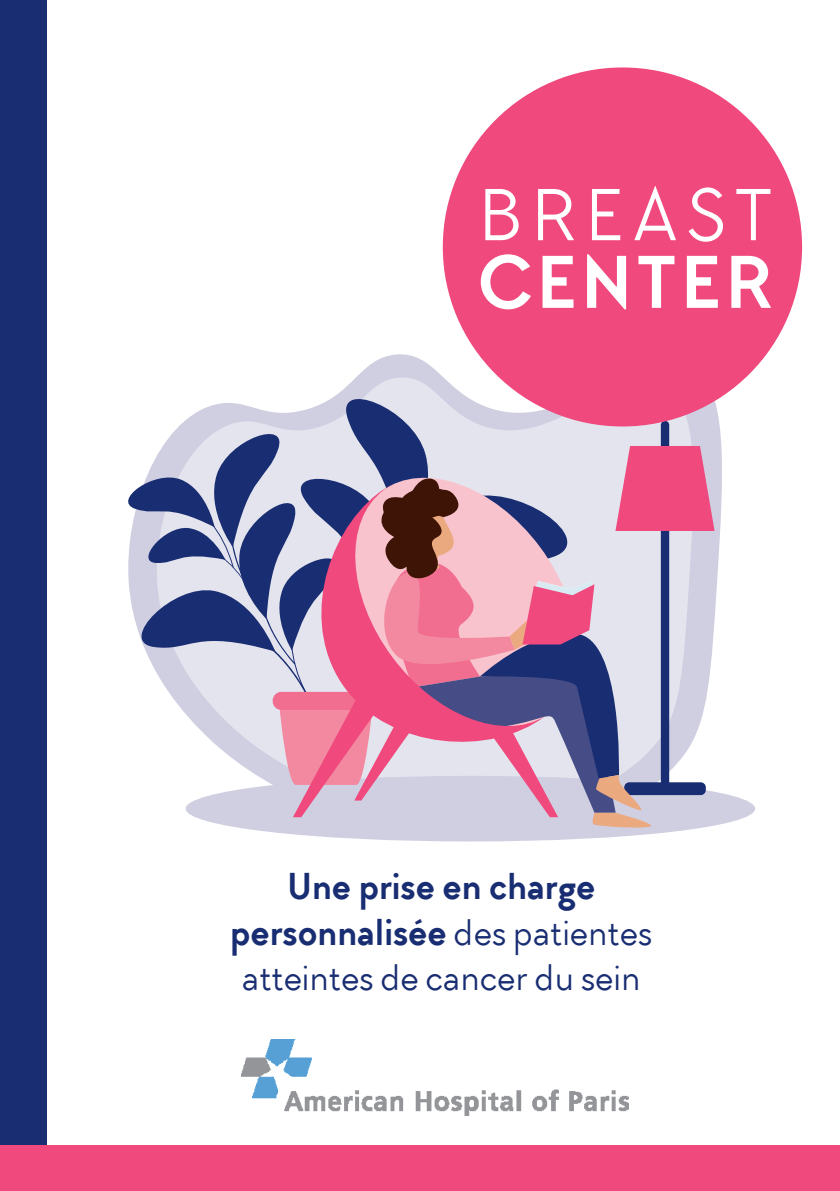
<style>
.page{position:relative;width:840px;height:1191px;background:#fff}
.page>*{position:absolute;margin:0;border:0;box-sizing:border-box;transform-origin:0 0}
.t1{font:76.4px "TT Chocolates";letter-spacing:.105em;color:#fff}
.t2{font:700 76.4px "TT Chocolates";letter-spacing:.05em;color:#fff}
.t3{font:38px/45.6px "TT Chocolates";color:#192d72;text-align:center}
.s1{font-weight:700}
</style>
<div class="page">
<svg style="left:378px;top:354px;width:351px;height:488px"></svg>
<svg style="left:256px;top:360px;width:444px;height:481px"></svg>
<div style="left:185px;top:776px;width:569px;height:65px;background:#cfcfe1;border-radius:50%"></div>
<img style="left:241px;top:1039px;width:387px;height:76px">
<div style="left:0;top:0;width:47px;height:1191px;background:#192d72"></div>
<svg style="left:128px;top:377px;width:586px;height:453px"></svg>
<div style="left:442px;top:67px;width:359px;height:359px;background:#f0497e;border-radius:50%"></div>
<div style="left:0;top:1145px;width:839px;height:46px;background:#f0497e"></div>
<p class="t1" style="left:477px;top:169px;width:296px">BREAST</p>
<p class="t2" style="left:477px;top:234px;width:296px">CENTER</p>
<p class="t3" style="left:230px;top:864px;width:423px"><span class="s1">Une prise en charge personnalisée</span> des patientes atteintes de cancer du sein</p>
</div>
